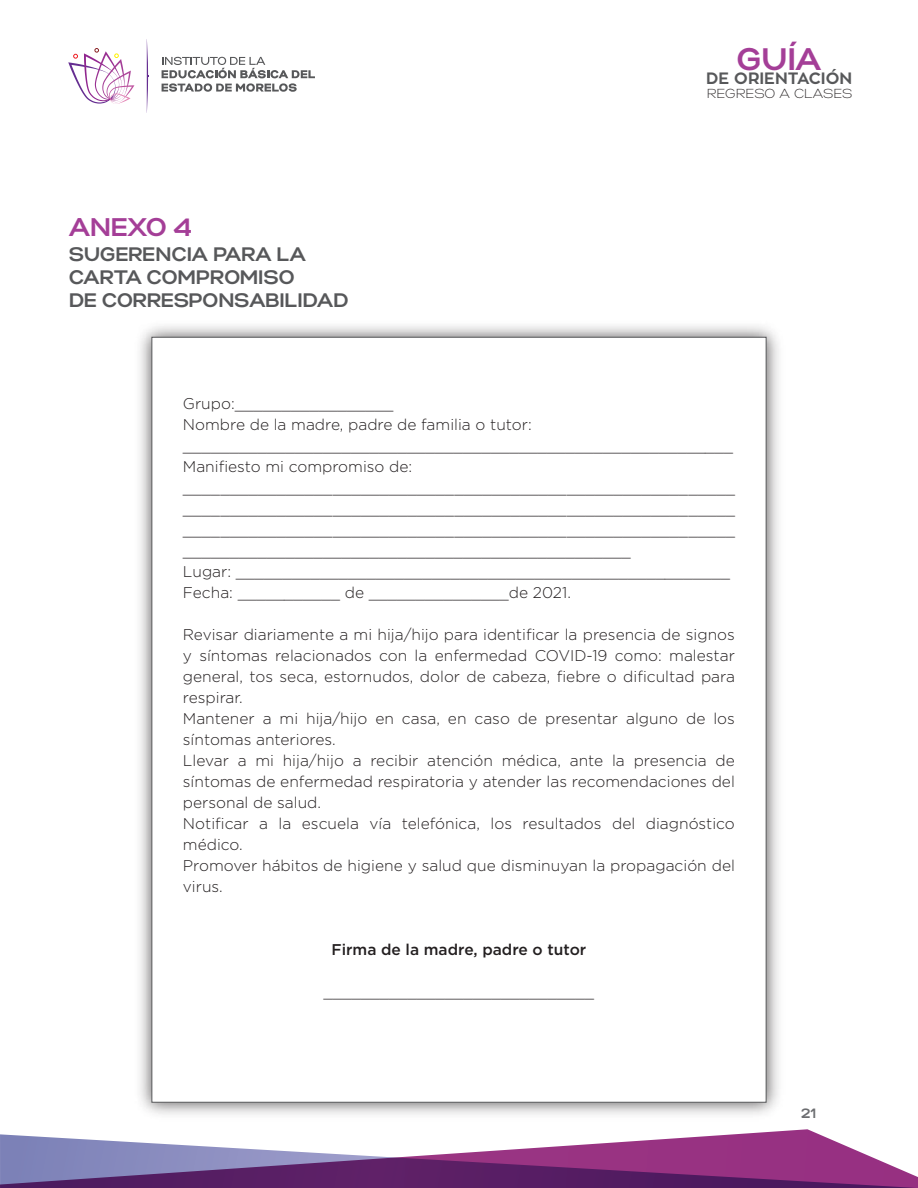
<style>
.page{position:relative;width:918px;height:1188px;background:#fff}
.page>*{position:absolute;margin:0;border:0;box-sizing:border-box;transform-origin:0 0}
.t1{font:31.05px "Gabriel Sans Bold";color:#a43e97}
.t2{font:25.5px "Gabriel Sans Bold";color:#a43e97}
.t3{font:19.5px/23.4px "Gabriel Sans Bold";color:#57585a}
.t4{font:700 16.35px "Zona Pro";color:#57585a}
.t5{font:300 15.6px/21px "Gotham";color:#231f20}
.t6{font:500 15.6px "Gotham";color:#231f20}
.t7{font:13.5px "Gabriel Sans Bold";color:#6c6d70}
.t8{font:13.05px "Gabriel Sans Light";color:#231f20}
</style>
<div class="page">
<svg style="left:0;top:1129px;width:918px;height:59px"></svg>
<svg style="left:147px;top:42px;width:1px;height:68px"></svg>
<svg style="left:68px;top:48px;width:66px;height:56px"></svg>
<svg style="left:162px;top:57px;width:153px;height:35px"></svg>
<img style="left:140px;top:326px;width:639px;height:789px">
<div style="left:151px;top:337px;width:616px;height:766px;background:#fff;border:1px solid #57585a"></div>
<h2 class="t2" style="left:69px;top:212px;width:125px">ANEXO 4</h2>
<p class="t3" style="left:69px;top:242px;width:281px">SUGERENCIA PARA LA<br>CARTA COMPROMISO<br>DE CORRESPONSABILIDAD</p>
<h1 class="t1" style="left:737px;top:40px;width:85px">GUÍA</h1>
<p class="t4" style="left:706px;top:68px;width:148px">DE ORIENTACIÓN</p>
<p class="t8" style="left:707px;top:86px;width:147px">REGRESO A CLASES</p>
<p class="t5" style="left:183px;top:392px;width:554px">Grupo:_________________<br>Nombre de la madre, padre de familia o tutor: ___________________________________________________________ Manifiesto mi compromiso de: ___________________________________________________________ ___________________________________________________________ ___________________________________________________________ ________________________________________________<br>Lugar: _____________________________________________________ Fecha: ___________ de _______________de 2021.</p>
<p class="t5" style="left:183px;top:623px;width:554px">Revisar diariamente a mi hija/hijo para identificar la presencia de signos y síntomas relacionados con la enfermedad COVID-19 como: malestar general, tos seca, estornudos, dolor de cabeza, fiebre o dificultad para respirar.<br>Mantener a mi hija/hijo en casa, en caso de presentar alguno de los síntomas anteriores.<br>Llevar a mi hija/hijo a recibir atención médica, ante la presencia de síntomas de enfermedad respiratoria y atender las recomendaciones del personal de salud.<br>Notificar a la escuela vía telefónica, los resultados del diagnóstico médico.<br>Promover hábitos de higiene y salud que disminuyan la propagación del virus.</p>
<p class="t6" style="left:332px;top:939px;width:256px">Firma de la madre, padre o tutor</p>
<p class="t5" style="left:324px;top:980px;width:272px">_____________________________</p>
<p class="t7" style="left:801px;top:1105px;width:17px">21</p>
</div>
